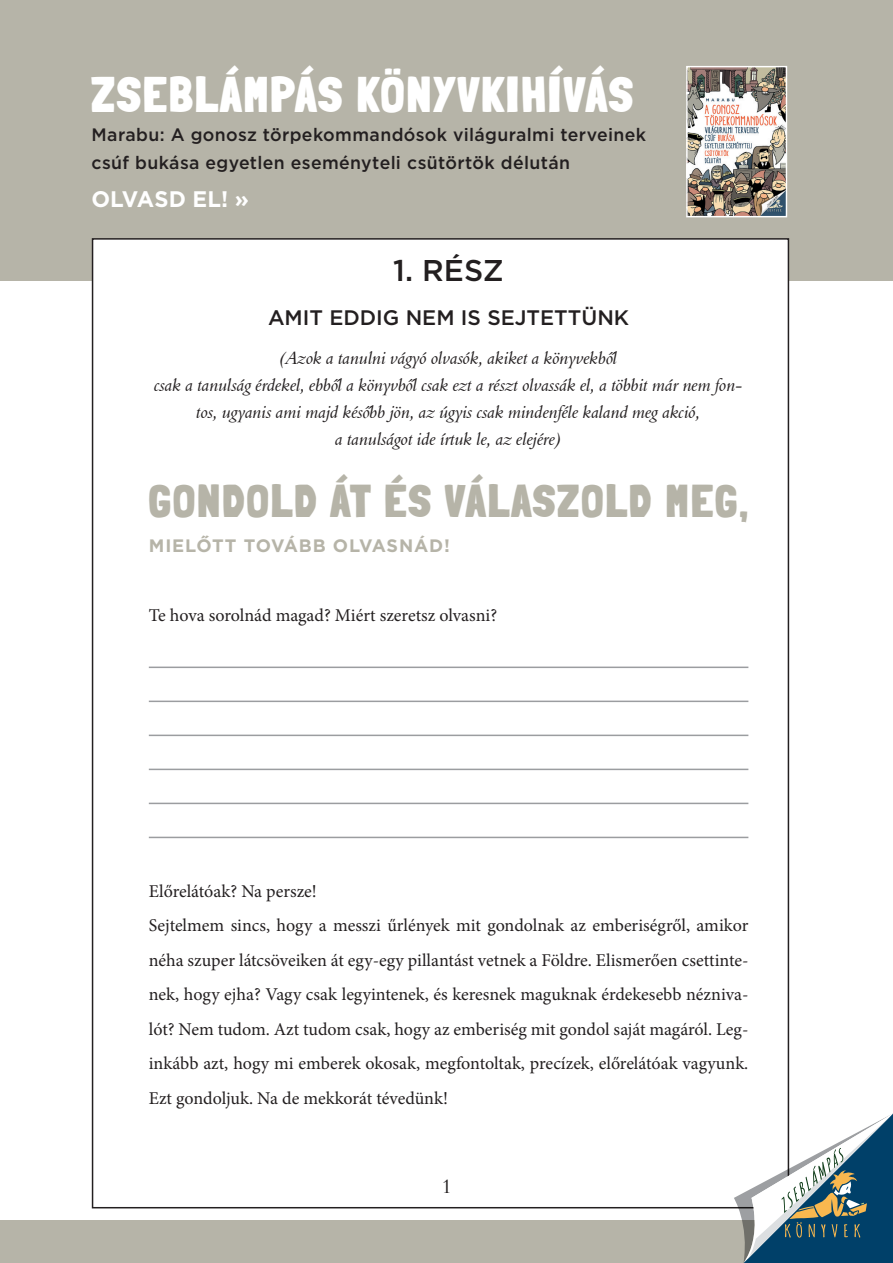
<style>
.page{position:relative;width:893px;height:1263px;background:#fff}
.page>*{position:absolute;margin:0;border:0;box-sizing:border-box;transform-origin:0 0}
.t1{font:900 48.9px "Londrina Solid";letter-spacing:.05em;color:#fff}
.t2{font:900 45px "Londrina Solid";letter-spacing:.055em;color:#b6b4a8}
.t3{font:500 30px "Gotham";color:#231f20}
.t4{font:700 22.5px "Gotham";letter-spacing:.005em;color:#fff}
.t5{font:500 21px "Gotham";color:#231f20}
.t6{font:19.5px "Aldine 401 BT H";color:#231f20}
.t7{font:18px/34.5px "Minion Pro";color:#231f20}
.t8{font:italic 18px/27px "Aldine 401 BT H";color:#231f20;text-align:center}
.t9{font:500 18px/28.5px "Gotham";letter-spacing:.02em;color:#231f20}
.t10{font:700 18px "Gotham";letter-spacing:.05em;color:#b6b4a8}
</style>
<div class="page">
<div style="left:0;top:0;width:893px;height:281px;background:#b6b4a8"></div>
<div style="left:0;top:1220px;width:893px;height:43px;background:#b6b4a8"></div>
<div style="left:92px;top:238px;width:697px;height:970px;background:#fff;border:2px solid #231f20"></div>
<img style="left:688px;top:68px;width:97px;height:147px">
<div style="left:686px;top:66px;width:101px;height:151px;border:1px solid #fff"></div>
<svg style="left:734px;top:1113px;width:159px;height:150px"></svg>
<hr style="left:149px;top:666px;width:599px;height:2px;background:#9b9da0">
<hr style="left:149px;top:701px;width:599px;height:1px;background:#9b9da0">
<hr style="left:149px;top:735px;width:599px;height:1px;background:#9b9da0">
<hr style="left:149px;top:769px;width:599px;height:1px;background:#9b9da0">
<hr style="left:149px;top:803px;width:599px;height:1px;background:#9b9da0">
<hr style="left:149px;top:837px;width:599px;height:1px;background:#9b9da0">
<h1 class="t1" style="left:91px;top:66px;width:543px">ZSEBLÁMPÁS KÖNYVKIHÍVÁS</h1>
<p class="t9" style="left:91px;top:120px;width:556px">Marabu: A gonosz törpekommandósok világuralmi terveinek csúf bukása egyetlen eseményteli csütörtök délután</p>
<p class="t4" style="left:91px;top:184px;width:159px">OLVASD EL! »</p>
<h3 class="t3" style="left:393px;top:251px;width:112px">1. RÉSZ</h3>
<p class="t5" style="left:268px;top:304px;width:363px">AMIT EDDIG NEM IS SEJTETTÜNK</p>
<p class="t8" style="left:155px;top:344px;width:590px">(Azok a tanulni vágyó olvasók, akiket a könyvekből<br>csak a tanulság érdekel, ebből a könyvből csak ezt a részt olvassák el, a többit már nem fon&shy;tos, ugyanis ami majd később jön, az úgyis csak mindenféle kaland meg akció,<br>a tanulságot ide írtuk le, az elejére)</p>
<h2 class="t2" style="left:149px;top:475px;width:601px">GONDOLD ÁT ÉS VÁLASZOLD MEG,</h2>
<p class="t10" style="left:149px;top:533px;width:303px">MIELŐTT TOVÁBB OLVASNÁD!</p>
<p class="t7" style="left:149px;top:598px;width:350px">Te hova sorolnád magad? Miért szeretsz olvasni?</p>
<p class="t7" style="left:149px;top:874px;width:601px">Előrelátóak? Na persze!<br>Sejtelmem sincs, hogy a messzi űrlények mit gondolnak az emberiségről, amikor néha szuper látcsöveiken át egy-egy pillantást vetnek a Földre. Elismerően csettinte&shy;nek, hogy ejha? Vagy csak legyintenek, és keresnek maguknak érdekesebb nézniva&shy;lót? Nem tudom. Azt tudom csak, hogy az emberiség mit gondol saját magáról. Leg&shy;inkább azt, hogy mi emberek okosak, megfontoltak, precízek, előrelátóak vagyunk.<br>Ezt gondoljuk. Na de mekkorát tévedünk!</p>
<p class="t6" style="left:442px;top:1174px;width:11px">1</p>
</div>
